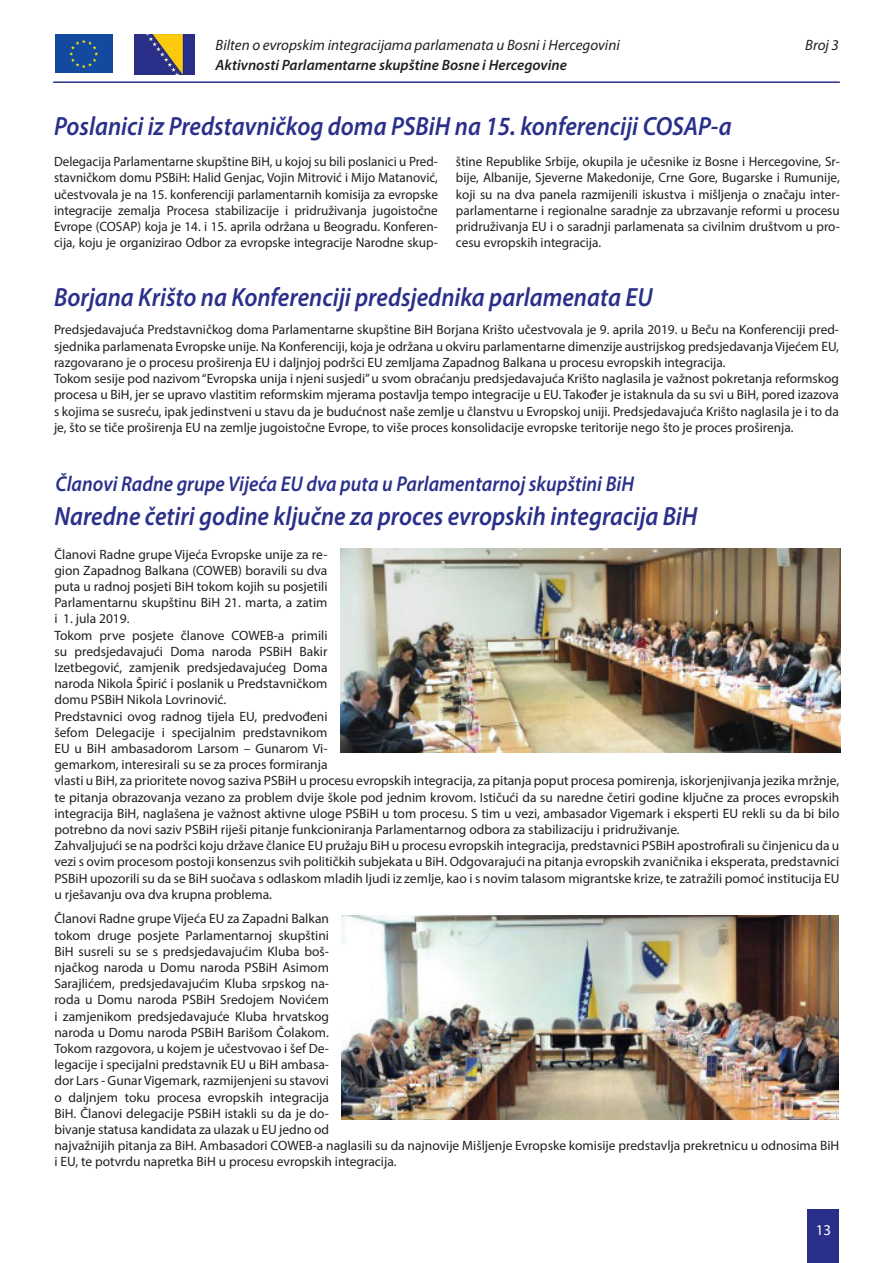
<style>
.page{position:relative;width:893px;height:1263px;background:#fff}
.page>*{position:absolute;margin:0;border:0;box-sizing:border-box;transform-origin:0 0}
.t1{font:italic 600 26.4px "Myriad Pro";color:#2a3089;scale:.91 1}
.t2{font:italic 600 21.45px "Myriad Pro";color:#2a3089;scale:.91 1}
.t3{font:italic 15px "Myriad Pro";color:#231f20}
.t4{font:italic 600 15px "Myriad Pro";color:#231f20}
.t5{font:15px "Myriad Pro";color:#fff}
.t6{font:13.5px/16.2px "Myriad Pro";color:#231f20}
</style>
<div class="page">
<hr style="left:53px;top:81px;width:787px;height:2px;background:#2a3089">
<div style="left:54px;top:34px;width:60px;height:40px;background:#13499f"></div>
<svg style="left:69px;top:39px;width:29px;height:29px"></svg>
<img style="left:135px;top:35px;width:59px;height:39px">
<div style="left:808px;top:1209px;width:31px;height:54px;background:#2a3089"></div>
<img style="left:340px;top:548px;width:501px;height:204px">
<img style="left:342px;top:916px;width:497px;height:204px">
<p class="t3" style="left:216px;top:35px;width:406px">Bilten o evropskim integracijama parlamenata u Bosni i Hercegovini</p>
<p class="t3" style="left:805px;top:35px;width:35px">Broj 3</p>
<p class="t4" style="left:216px;top:56px;width:353px">Aktivnosti Parlamentarne skupštine Bosne i Hercegovine</p>
<h1 class="t1" style="left:54px;top:109px;width:746px">Poslanici iz Predstavničkog doma PSBiH na 15. konferenciji COSAP-a</h1>
<p class="t6" style="left:54px;top:153px;width:385px;text-align:justify">Delegacija Parlamentarne skupštine BiH, u kojoj su bili poslanici u Pred&shy;stavničkom domu PSBiH: Halid Genjac, Vojin Mitrović i Mijo Matanović, učestvovala je na 15. konferenciji parlamentarnih komisija za evropske integracije zemalja Procesa stabilizacije i pridruživanja jugoistočne Evrope (COSAP) koja je 14. i 15. aprila održana u Beogradu. Konferen&shy;cija, koju je organizirao Odbor za evropske integracije Narodne skup-</p>
<p class="t6" style="left:456px;top:153px;width:385px;text-align:justify">štine Republike Srbije, okupila je učesnike iz Bosne i Hercegovine, Sr&shy;bije, Albanije, Sjeverne Makedonije, Crne Gore, Bugarske i Rumunije, koji su na dva panela razmijenili iskustva i mišljenja o značaju inter&shy;parlamentarne i regionalne saradnje za ubrzavanje reformi u procesu pridruživanja EU i o saradnji parlamenata sa civilnim društvom u pro&shy;cesu evropskih integracija.</p>
<h1 class="t1" style="left:54px;top:280px;width:659px">Borjana Krišto na Konferenciji predsjednika parlamenata EU</h1>
<p class="t6" style="left:54px;top:322px;width:787px">Predsjedavajuća Predstavničkog doma Parlamentarne skupštine BiH Borjana Krišto učestvovala je 9. aprila 2019. u Beču na Konferenciji pred&shy;sjednika parlamenata Evropske unije. Na Konferenciji, koja je održana u okviru parlamentarne dimenzije austrijskog predsjedavanja Vijećem EU, razgovarano je o procesu proširenja EU i daljnjoj podršci EU zemljama Zapadnog Balkana u procesu evropskih integracija.<br>Tokom sesije pod nazivom “Evropska unija i njeni susjedi” u svom obraćanju predsjedavajuća Krišto naglasila je važnost pokretanja reformskog procesa u BiH, jer se upravo vlastitim reformskim mjerama postavlja tempo integracije u EU. Također je istaknula da su svi u BiH, pored izazova s kojima se susreću, ipak jedinstveni u stavu da je budućnost naše zemlje u članstvu u Evropskoj uniji. Predsjedavajuća Krišto naglasila je i to da je, što se tiče proširenja EU na zemlje jugoistočne Evrope, to više proces konsolidacije evropske teritorije nego što je proces proširenja.</p>
<h2 class="t2" style="left:56px;top:470px;width:637px">Članovi Radne grupe Vijeća EU dva puta u Parlamentarnoj skupštini BiH</h2>
<h1 class="t1" style="left:54px;top:499px;width:708px">Naredne četiri godine ključne za proces evropskih integracija BiH</h1>
<p class="t6" style="left:54px;top:546px;width:787px">Članovi Radne grupe Vijeća Evropske unije za re-<br>gion Zapadnog Balkana (COWEB) boravili su dva<br>puta u radnoj posjeti BiH tokom kojih su posjetili<br>Parlamentarnu skupštinu BiH 21. marta, a zatim<br>i 1. jula 2019.<br>Tokom prve posjete članove COWEB-a primili<br>su predsjedavajući Doma naroda PSBiH Bakir<br>Izetbegović, zamjenik predsjedavajućeg Doma<br>naroda Nikola Špirić i poslanik u Predstavničkom<br>domu PSBiH Nikola Lovrinović.<br>Predstavnici ovog radnog tijela EU, predvođeni<br>šefom Delegacije i specijalnim predstavnikom<br>EU u BiH ambasadorom Larsom – Gunarom Vi-<br>gemarkom, interesirali su se za proces formiranja<br>vlasti u BiH, za prioritete novog saziva PSBiH u procesu evropskih integracija, za pitanja poput procesa pomirenja, iskorjenjivanja jezika mržnje, te pitanja obrazovanja vezano za problem dvije škole pod jednim krovom. Ističući da su naredne četiri godine ključne za proces evropskih integracija BiH, naglašena je važnost aktivne uloge PSBiH u tom procesu. S tim u vezi, ambasador Vigemark i eksperti EU rekli su da bi bilo potrebno da novi saziv PSBiH riješi pitanje funkcioniranja Parlamentarnog odbora za stabilizaciju i pridruživanje.<br>Zahvaljujući se na podršci koju države članice EU pružaju BiH u procesu evropskih integracija, predstavnici PSBiH apostrofirali su činjenicu da u vezi s ovim procesom postoji konsenzus svih političkih subjekata u BiH. Odgovarajući na pitanja evropskih zvaničnika i eksperata, predstavnici PSBiH upozorili su da se BiH suočava s odlaskom mladih ljudi iz zemlje, kao i s novim talasom migrantske krize, te zatražili pomoć institucija EU u rješavanju ova dva krupna problema.</p>
<p class="t6" style="left:54px;top:910px;width:786px">Članovi Radne grupe Vijeća EU za Zapadni Balkan<br>tokom druge posjete Parlamentarnoj skupštini<br>BiH susreli su se s predsjedavajućim Kluba boš-<br>njačkog naroda u Domu naroda PSBiH Asimom<br>Sarajlićem, predsjedavajućim Kluba srpskog na-<br>roda u Domu naroda PSBiH Sredojem Novićem<br>i zamjenikom predsjedavajuće Kluba hrvatskog<br>naroda u Domu naroda PSBiH Barišom Čolakom.<br>Tokom razgovora, u kojem je učestvovao i šef De-<br>legacije i specijalni predstavnik EU u BiH ambasa-<br>dor Lars - Gunar Vigemark, razmijenjeni su stavovi<br>o daljnjem toku procesa evropskih integracija<br>BiH. Članovi delegacije PSBiH istakli su da je do-<br>bivanje statusa kandidata za ulazak u EU jedno od<br>najvažnijih pitanja za BiH. Ambasadori COWEB-a naglasili su da najnovije Mišljenje Evropske komisije predstavlja prekretnicu u odnosima BiH i EU, te potvrdu napretka BiH u procesu evropskih integracija.</p>
<p class="t5" style="left:816px;top:1221px;width:17px">13</p>
</div>
